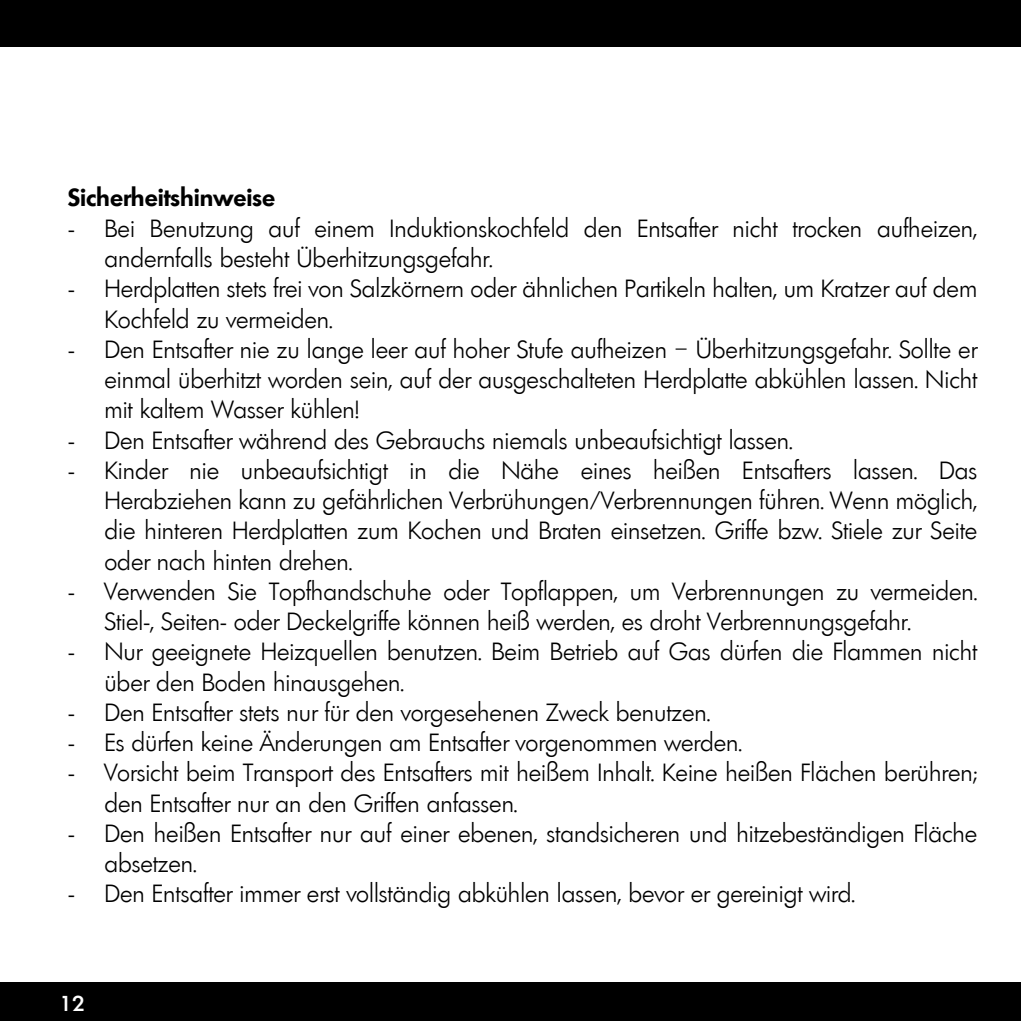
<style>
.page{position:relative;width:1021px;height:1021px;background:#fff}
.page>*{position:absolute;margin:0;border:0;box-sizing:border-box;transform-origin:0 0}
.t1{font:300 24px/30.4px "Limerick";color:#000}
.t2{font:600 24px "Limerick";color:#000}
.t3{font:500 20.8px "Limerick";color:#fff}
</style>
<div class="page">
<div style="left:0;top:0;width:1020px;height:47px;background:#000"></div>
<div style="left:0;top:982px;width:1020px;height:38px;background:#000"></div>
<p class="t2" style="left:68px;top:182px;width:209px">Sicherheitshinweise</p>
<p class="t1" style="left:104px;top:213px;width:874px;text-indent:-36px">- Bei Benutzung auf einem Induktionskochfeld den Entsafter nicht trocken aufheizen, andernfalls besteht Überhitzungsgefahr.</p>
<p class="t1" style="left:104px;top:273px;width:874px;text-indent:-36px">- Herdplatten stets frei von Salzkörnern oder ähnlichen Partikeln halten, um Kratzer auf dem<br>Kochfeld zu vermeiden.</p>
<p class="t1" style="left:104px;top:334px;width:874px;text-align:justify;text-indent:-36px">- Den Entsafter nie zu lange leer auf hoher Stufe aufheizen – Überhitzungsgefahr. Sollte er einmal überhitzt worden sein, auf der ausgeschalteten Herdplatte abkühlen lassen. Nicht mit kaltem Wasser kühlen!</p>
<p class="t1" style="left:68px;top:425px;width:726px">- Den Entsafter während des Gebrauchs niemals unbeaufsichtigt lassen.</p>
<p class="t1" style="left:104px;top:455px;width:874px;text-align:justify;text-indent:-36px">- Kinder nie unbeaufsichtigt in die Nähe eines heißen Entsafters lassen. Das Herabziehen kann zu gefährlichen Verbrühungen/Verbrennungen führen. Wenn möglich, die hinteren Herdplatten zum Kochen und Braten einsetzen. Griffe bzw. Stiele zur Seite oder nach hinten drehen.</p>
<p class="t1" style="left:104px;top:576px;width:874px;text-indent:-36px">- Verwenden Sie Topfhandschuhe oder Topflappen, um Verbrennungen zu vermeiden.<br>Stiel-, Seiten- oder Deckelgriffe können heiß werden, es droht Verbrennungsgefahr.</p>
<p class="t1" style="left:104px;top:636px;width:874px;text-indent:-36px">- Nur geeignete Heizquellen benutzen. Beim Betrieb auf Gas dürfen die Flammen nicht über den Boden hinausgehen.</p>
<p class="t1" style="left:68px;top:697px;width:643px">- Den Entsafter stets nur für den vorgesehenen Zweck benutzen.</p>
<p class="t1" style="left:68px;top:727px;width:675px">- Es dürfen keine Änderungen am Entsafter vorgenommen werden.</p>
<p class="t1" style="left:104px;top:757px;width:874px;text-indent:-36px">- Vorsicht beim Transport des Entsafters mit heißem Inhalt. Keine heißen Flächen berühren; den Entsafter nur an den Griffen anfassen.</p>
<p class="t1" style="left:104px;top:818px;width:874px;text-indent:-36px">- Den heißen Entsafter nur auf einer ebenen, standsicheren und hitzebeständigen Fläche absetzen.</p>
<p class="t1" style="left:68px;top:878px;width:788px">- Den Entsafter immer erst vollständig abkühlen lassen, bevor er gereinigt wird.</p>
<p class="t3" style="left:60px;top:989px;width:27px">12</p>
</div>
